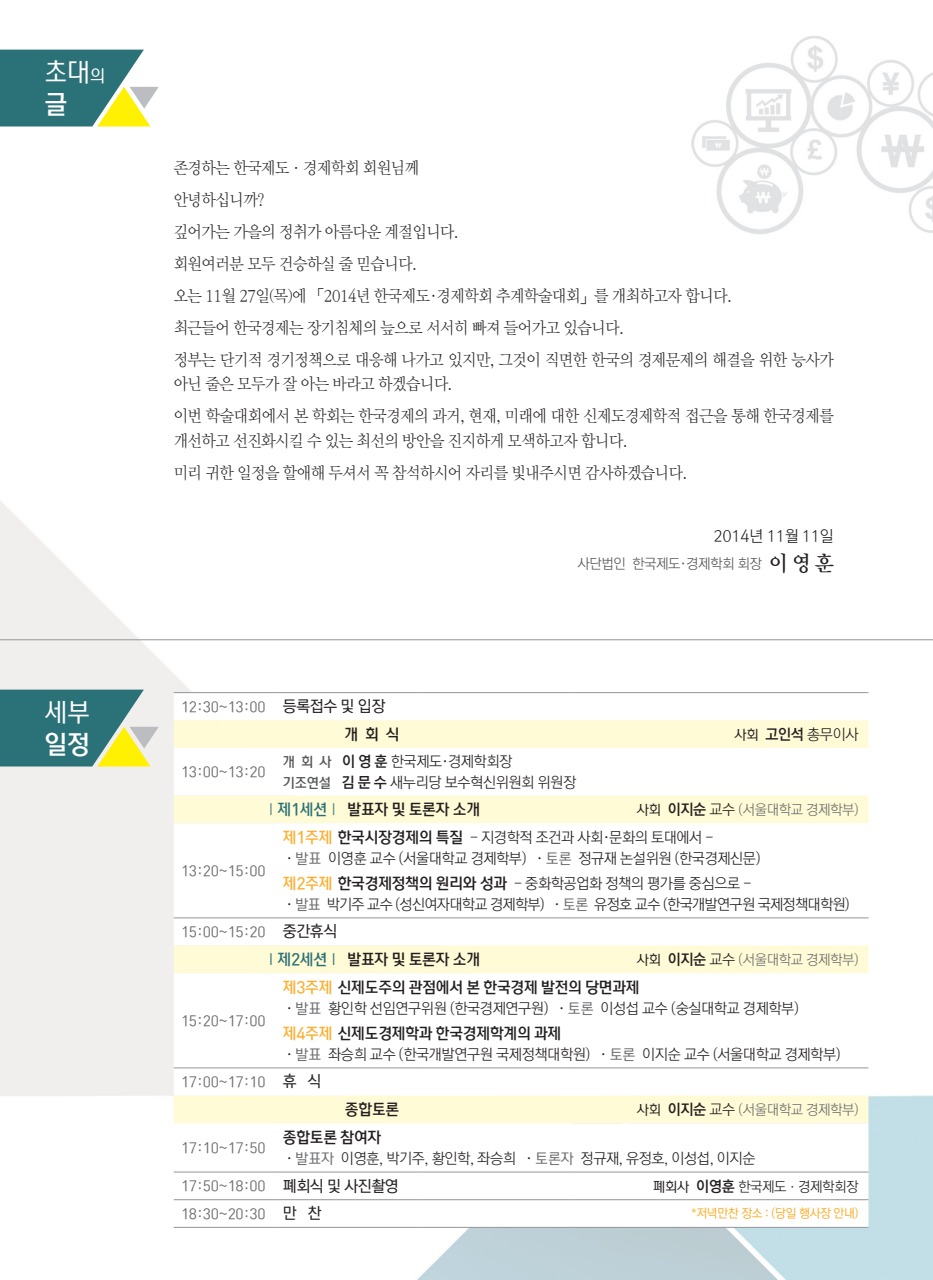
<style>
.page{position:relative;width:933px;height:1280px;background:#fff}
.page>*{position:absolute;margin:0;border:0;box-sizing:border-box;transform-origin:0 0}
.t1{font:26.25px "Rix Head L";color:#fff}
.t2{font:26.25px "Rix Head M";color:#fff}
.t3{font:16.28px/24.5px "Rix M Mj L";letter-spacing:-.025em;color:#231f20}
.ÙÅÁ_Û{font:15.75px "Rix Head M";letter-spacing:-.025em;color:#231f20}
.ÙÅÁ_Û-2{font:15.75px "Rix M Go M";letter-spacing:-.025em;color:#231f20}
.t4{font:15.75px "Rix M Go L";letter-spacing:-.025em;color:#231f20}
.Á__ñ{font:14.88px "Rix M Go L";letter-spacing:-.025em;color:#231f20}
.ÙÅÁ_Û-3{font:14.88px "Rix M Go L";letter-spacing:-.025em;color:#231f20}
.Á__ñ-2{font:14.88px "Rix M Go L";letter-spacing:-.045em;color:#231f20}
.ÙÅÁ_Û-4{font:14px "Rix Head L";letter-spacing:-.025em;color:#6c6d70}
.ÙÅÁ_Û-5{font:14px "Rix M Go L";letter-spacing:-.025em;color:#6c6d70}
.t5{font:14px "Rix M Go L";letter-spacing:-.025em;color:#57585a}
.ÙÅÁ_Û-6{font:14px "Rix M Go L";letter-spacing:-.025em;color:#231f20}
.ÙÅÁ_Û-7{font:12.25px "Rix M Go M";letter-spacing:-.025em;color:#fab033}
.s1{font-size:17.5px}
.s2{font-family:"Rix M Mj B";font-size:21px;color:#231f20}
.s3{font-family:"Rix Head L";font-size:14px}
.s4{font-family:"Rix M Go B"}
.s5{font-family:"Rix Head M";font-size:14px;color:#57585a}
.s6{font-family:"Rix Go L";color:#2b7178}
.s7{color:#2b7178}
.s8{font-family:"Rix Head L";color:#231f20}
.s9{font-family:"Rix M Go B";font-size:14.88px;color:#231f20}
.s10{font-size:14.88px;color:#231f20}
.s11{font-family:"Rix Head M";font-size:15.75px;color:#fab033}
.s12{font-family:"Rix Head M";font-size:15.75px}
.s13{font-family:"Rix Go L"}
.s14{font-family:"Rix Head L";color:#6c6d70}
.s15{color:#fab033}
.s16{font-family:"Rix Head L"}
.s17{font-family:"Rix M Go B";font-size:14.88px}
</style>
<div class="page">
<img style="left:0;top:36px;width:933px;height:1244px">
<svg style="left:0;top:50px;width:159px;height:76px;background:#5e9182"></svg>
<svg style="left:174px;top:693px;width:694px;height:534px"></svg>
<svg style="left:174px;top:720px;width:694px;height:403px"></svg>
<hr style="left:174px;top:692px;width:99px;height:1px;background:#939598">
<hr style="left:273px;top:692px;width:149px;height:1px;background:#939598">
<hr style="left:422px;top:692px;width:148px;height:1px;background:#939598">
<hr style="left:570px;top:692px;width:298px;height:1px;background:#939598">
<hr style="left:174px;top:917px;width:99px;height:1px;background:#939598">
<hr style="left:273px;top:917px;width:149px;height:1px;background:#939598">
<hr style="left:422px;top:917px;width:148px;height:1px;background:#939598">
<hr style="left:570px;top:917px;width:298px;height:1px;background:#939598">
<hr style="left:174px;top:1067px;width:99px;height:1px;background:#939598">
<hr style="left:273px;top:1067px;width:149px;height:1px;background:#939598">
<hr style="left:422px;top:1067px;width:148px;height:1px;background:#939598">
<hr style="left:570px;top:1067px;width:298px;height:1px;background:#939598">
<hr style="left:174px;top:1172px;width:99px;height:1px;background:#939598">
<hr style="left:273px;top:1172px;width:149px;height:1px;background:#939598">
<hr style="left:422px;top:1172px;width:148px;height:1px;background:#939598">
<hr style="left:570px;top:1172px;width:298px;height:1px;background:#939598">
<hr style="left:174px;top:1199px;width:99px;height:1px;background:#939598">
<hr style="left:273px;top:1199px;width:149px;height:1px;background:#939598">
<hr style="left:422px;top:1199px;width:148px;height:1px;background:#939598">
<hr style="left:570px;top:1199px;width:298px;height:1px;background:#939598">
<hr style="left:174px;top:1227px;width:99px;height:1px;background:#939598">
<hr style="left:273px;top:1227px;width:149px;height:1px;background:#939598">
<hr style="left:422px;top:1227px;width:148px;height:1px;background:#939598">
<hr style="left:570px;top:1227px;width:298px;height:1px;background:#939598">
<svg style="left:0;top:690px;width:159px;height:76px;background:#5c8f80"></svg>
<hr style="left:0;top:639px;width:933px;height:1px;background:#939598">
<p class="t1" style="left:45px;top:57px;width:62px">초대<span class="s1">의</span></p>
<p class="t2" style="left:45px;top:88px;width:25px">글</p>
<p class="t1" style="left:45px;top:697px;width:47px">세부</p>
<p class="t2" style="left:45px;top:728px;width:47px">일정</p>
<p class="t3" style="left:174px;top:156px;width:247px">존경하는 한국제도ㆍ경제학회 회원님께</p>
<p class="t3" style="left:174px;top:188px;width:92px">안녕하십니까?</p>
<p class="t3" style="left:174px;top:220px;width:286px">깊어가는 가을의 정취가 아름다운 계절입니다.</p>
<p class="t3" style="left:174px;top:252px;width:244px">회원여러분 모두 건승하실 줄 믿습니다.</p>
<p class="t3" style="left:174px;top:284px;width:559px">오는 11월 27일(목)에 「2014년 한국제도·경제학회 추계학술대회」를 개최하고자 합니다.</p>
<p class="t3" style="left:174px;top:316px;width:451px">최근들어 한국경제는 장기침체의 늪으로 서서히 빠져 들어가고 있습니다.</p>
<p class="t3" style="left:174px;top:348px;width:661px">정부는 단기적 경기정책으로 대응해 나가고 있지만, 그것이 직면한 한국의 경제문제의 해결을 위한 능사가 아닌 줄은 모두가 잘 아는 바라고 하겠습니다.</p>
<p class="t3" style="left:174px;top:404px;width:661px">이번 학술대회에서 본 학회는 한국경제의 과거, 현재, 미래에 대한 신제도경제학적 접근을 통해 한국경제를 개선하고 선진화시킬 수 있는 최선의 방안을 진지하게 모색하고자 합니다.</p>
<p class="t3" style="left:174px;top:461px;width:515px">미리 귀한 일정을 할애해 두셔서 꼭 참석하시어 자리를 빛내주시면 감사하겠습니다.</p>
<p class="t4" style="left:713px;top:528px;width:122px">2014년 11월 11일</p>
<p class="t5" style="left:577px;top:556px;width:258px">사단법인 한국제도·경제학회 회장 <span class="s2">이 영 훈</span></p>
<p class="ÙÅÁ_Û-4" style="left:181px;top:698px;width:86px">12:30~13:00</p>
<p class="ÙÅÁ_Û-2" style="left:283px;top:698px;width:104px">등록접수 및 입장</p>
<p class="ÙÅÁ_Û" style="left:344px;top:725px;width:57px">개 회 식</p>
<p class="ÙÅÁ_Û-3" style="left:734px;top:726px;width:126px"><span class="s3">사회</span> <span class="s4">고인석</span> 총무이사</p>
<p class="ÙÅÁ_Û-4" style="left:181px;top:763px;width:86px">13:00~13:20</p>
<p class="ÙÅÁ_Û-3" style="left:283px;top:753px;width:231px"><span class="s5">개 회 사</span> <span class="s4">이 영 훈</span> 한국제도·경제학회장</p>
<p class="ÙÅÁ_Û-3" style="left:283px;top:774px;width:295px"><span class="s5">기조연설</span> <span class="s4">김 문 수</span> 새누리당 보수혁신위원회 위원장</p>
<p class="ÙÅÁ_Û" style="left:264px;top:800px;width:218px"><span class="s6">Ⅰ</span><span class="s7">제1세션</span><span class="s6">Ⅰ</span> 발표자 및 토론자 소개</p>
<p class="ÙÅÁ_Û-5" style="left:636px;top:802px;width:223px"><span class="s8">사회</span> <span class="s9">이지순</span> <span class="s10">교수</span> (서울대학교 경제학부)</p>
<p class="ÙÅÁ_Û-4" style="left:181px;top:862px;width:86px">13:20~15:00</p>
<p class="ÙÅÁ_Û-3" style="left:283px;top:830px;width:432px"><span class="s11">제1주제</span> <span class="s12">한국시장경제의 특질</span> - 지경학적 조건과 사회·문화의 토대에서 -</p>
<p class="Á__ñ" style="left:283px;top:850px;width:479px"><span class="s13">·</span><span class="s14">발표</span> 이영훈 교수 (서울대학교 경제학부) <span class="s13">·</span><span class="s14">토론</span> 정규재 논설위원 (한국경제신문)</p>
<p class="ÙÅÁ_Û-3" style="left:283px;top:876px;width:470px"><span class="s11">제2주제</span> <span class="s12">한국경제정책의 원리와 성과</span> - 중화학공업화 정책의 평가를 중심으로 -</p>
<p class="Á__ñ-2" style="left:283px;top:896px;width:568px"><span class="s13">·</span><span class="s14">발표</span> 박기주 교수 (성신여자대학교 경제학부) <span class="s13">·</span><span class="s14">토론</span> 유정호 교수 (한국개발연구원 국제정책대학원)</p>
<p class="ÙÅÁ_Û-4" style="left:181px;top:923px;width:86px">15:00~15:20</p>
<p class="ÙÅÁ_Û-2" style="left:283px;top:923px;width:56px">중간휴식</p>
<p class="ÙÅÁ_Û" style="left:264px;top:950px;width:218px"><span class="s7">Ⅰ제2세션Ⅰ</span> 발표자 및 토론자 소개</p>
<p class="ÙÅÁ_Û-5" style="left:636px;top:952px;width:223px"><span class="s8">사회</span> <span class="s9">이지순</span> <span class="s10">교수</span> (서울대학교 경제학부)</p>
<p class="ÙÅÁ_Û-4" style="left:181px;top:1012px;width:86px">15:20~17:00</p>
<p class="ÙÅÁ_Û" style="left:283px;top:978px;width:358px"><span class="s15">제3주제</span> 신제도주의 관점에서 본 한국경제 발전의 당면과제</p>
<p class="Á__ñ" style="left:283px;top:1000px;width:517px"><span class="s13">·</span><span class="s14">발표</span> 황인학 선임연구위원 (한국경제연구원) <span class="s13">·</span><span class="s14">토론</span> 이성섭 교수 (숭실대학교 경제학부)</p>
<p class="ÙÅÁ_Û" style="left:283px;top:1024px;width:280px"><span class="s15">제4주제</span> 신제도경제학과 한국경제학계의 과제</p>
<p class="Á__ñ" style="left:283px;top:1046px;width:559px"><span class="s13">·</span><span class="s14">발표</span> 좌승희 교수 (한국개발연구원 국제정책대학원) <span class="s13">·</span><span class="s14">토론</span> 이지순 교수 (서울대학교 경제학부)</p>
<p class="ÙÅÁ_Û-4" style="left:181px;top:1073px;width:86px">17:00~17:10</p>
<p class="ÙÅÁ_Û-2" style="left:283px;top:1073px;width:40px">휴 식</p>
<p class="ÙÅÁ_Û" style="left:345px;top:1100px;width:56px">종합토론</p>
<p class="ÙÅÁ_Û-5" style="left:636px;top:1102px;width:223px"><span class="s8">사회</span> <span class="s9">이지순</span> <span class="s10">교수</span> (서울대학교 경제학부)</p>
<p class="ÙÅÁ_Û-4" style="left:181px;top:1139px;width:86px">17:10~17:50</p>
<p class="ÙÅÁ_Û" style="left:283px;top:1127px;width:100px">종합토론 참여자</p>
<p class="Á__ñ" style="left:283px;top:1150px;width:474px"><span class="s13">·</span><span class="s14">발표자</span> 이영훈, 박기주, 황인학, 좌승희 <span class="s13">·</span><span class="s14">토론자</span> 정규재, 유정호, 이성섭, 이지순</p>
<p class="ÙÅÁ_Û-4" style="left:181px;top:1177px;width:86px">17:50~18:00</p>
<p class="ÙÅÁ_Û-2" style="left:283px;top:1177px;width:117px">폐회식 및 사진촬영</p>
<p class="ÙÅÁ_Û-6" style="left:653px;top:1178px;width:207px"><span class="s16">폐회사</span> <span class="s17">이영훈</span> 한국제도ㆍ경제학회장</p>
<p class="ÙÅÁ_Û-4" style="left:181px;top:1205px;width:86px">18:30~20:30</p>
<p class="ÙÅÁ_Û-2" style="left:283px;top:1205px;width:40px">만 찬</p>
<p class="ÙÅÁ_Û-7" style="left:691px;top:1207px;width:168px">*저녁만찬 장소 : (당일 행사장 안내)</p>
</div>
